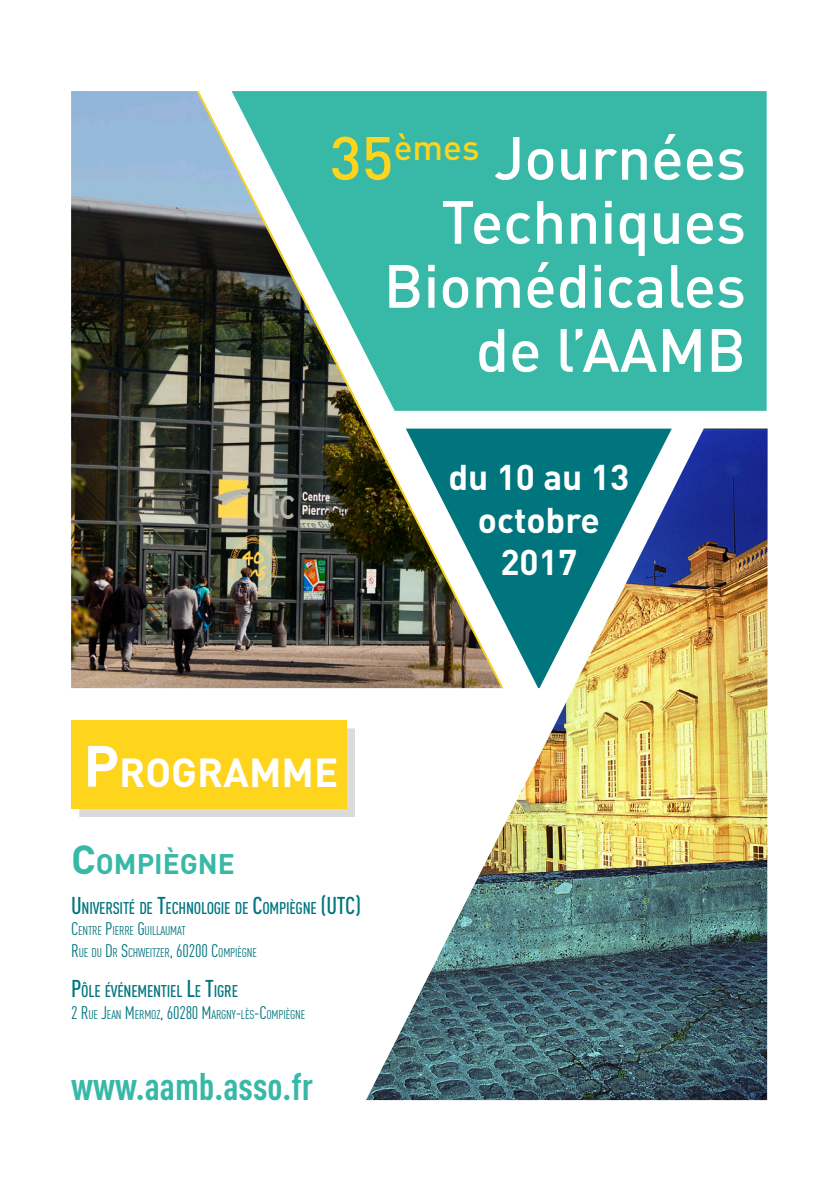
<style>
.page{position:relative;width:840px;height:1191px;background:#fff}
.page>*{position:absolute;margin:0;border:0;box-sizing:border-box;transform-origin:0 0}
.t1{font:500 60px/64px "DIN";color:#fff;text-align:right}
.t2{font:700 40px "DIN";color:#fff}
.t3{font:38px "DIN Cond Bold Alternate";color:#38b8a6}
.t4{font:700 35.4px/42.4px "DIN";color:#fff;text-align:center}
.t5{font:700 28px "DIN";color:#38b8a6}
.t6{font:500 16.8px "DIN Cond";letter-spacing:-.015em;color:#00757e}
.t7{font:12.6px/21.6px "DIN Cond";letter-spacing:-.015em;color:#00757e}
.s1{color:#fed41d}
.s2{font-size:57.2px}
.s3{font-size:40px}
.s4{font-size:24px}
.s5{font-size:18px}
</style>
<div class="page">
<img style="left:71px;top:91px;width:124px;height:597px">
<img style="left:366px;top:428px;width:401px;height:672px">
<div style="left:504px;top:91px;width:262px;height:320px;background:#38b8a6"></div>
<svg style="left:504px;top:428px;width:167px;height:260px;fill:#00757e"></svg>
<img style="left:195px;top:90px;width:309px;height:600px">
<div style="left:79px;top:728px;width:276px;height:89px;background:#231f20;opacity:.16"></div>
<div style="left:71px;top:720px;width:275px;height:88px;background:#fed41d"></div>
<p class="t1" style="left:329px;top:124px;width:417px"><span class="s1">35</span><sup>èmes</sup> Journées</p>
<p class="t1" style="left:441px;top:188px;width:306px">Techniques</p>
<p class="t1" style="left:383px;top:252px;width:363px">Biomédicales de l’AAMB</p>
<p class="t2" style="left:83px;top:746px;width:256px"><span class="s2">P</span>ROGRAMME</p>
<p class="t5" style="left:71px;top:845px;width:165px"><span class="s3">C</span>OMPIÈGNE</p>
<p class="t6" style="left:71px;top:898px;width:291px"><span class="s4">U</span>NIVERSITÉ DE <span class="s4">T</span>ECHNOLOGIE DE <span class="s4">C</span>OMPIÈGNE <span class="s4">(UTC)</span></p>
<p class="t7" style="left:71px;top:920px;width:187px"><span class="s5">C</span>ENTRE <span class="s5">P</span>IERRE <span class="s5">G</span>UILLAUMAT<br><span class="s5">R</span>UE DU <span class="s5">D</span>R <span class="s5">S</span>CHWEITZER<span class="s5">, 60200 C</span>OMPIÈGNE</p>
<p class="t6" style="left:71px;top:981px;width:168px"><span class="s4">P</span>ÔLE ÉVÉNEMENTIEL <span class="s4">L</span>E <span class="s4">T</span>IGRE</p>
<p class="t7" style="left:71px;top:1003px;width:235px"><span class="s5">2 R</span>UE <span class="s5">J</span>EAN <span class="s5">M</span> ERMOZ<span class="s5">, 60280 M</span>ARGNY<span class="s5">-</span>LÈS<span class="s5">-C</span>OMPIÈGNE</p>
<p class="t3" style="left:71px;top:1063px;width:243px">www.aamb.asso.fr</p>
<p class="t4" style="left:448px;top:455px;width:182px">du 10 au 13 octobre</p>
<p class="t4" style="left:500px;top:539px;width:78px">2017</p>
</div>
